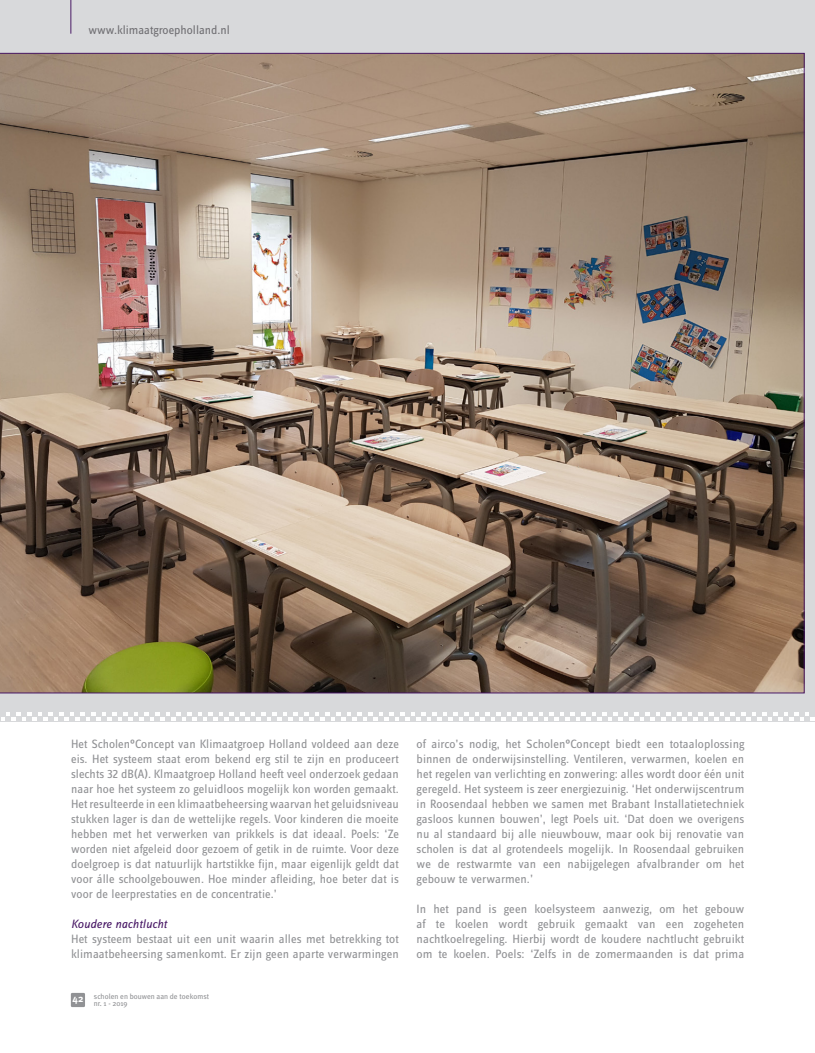
<style>
.page{position:relative;width:815px;height:1053px;background:#fff}
.page>*{position:absolute;margin:0;border:0;box-sizing:border-box;transform-origin:0 0}
.t1{font:12.5px/15px "Zine Sans Dis";letter-spacing:.005em;color:#919295;text-align:justify}
.t2{font:12.5px "Zine Sans Dis";color:#717074}
.t3{font:italic 12.5px "Zine Sans Dis";letter-spacing:.005em;color:#491966}
.t4{font:700 10px "Meta Plus";color:#fff}
.t5{font:7.5px/6.9px "Meta Plus";color:#919295}
</style>
<div class="page">
<div style="left:71px;top:992px;width:14px;height:14px;background:#919295"></div>
<svg style="left:0;top:711px;width:815px;height:10px"></svg>
<div style="left:0;top:0;width:815px;height:711px;background:#d8d9db"></div>
<img style="left:0;top:53px;width:804px;height:640px">
<hr style="left:71px;top:0;width:1px;height:34px;background:#491966">
<p class="t2" style="left:89px;top:24px;width:143px">www.klimaatgroepholland.nl</p>
<p class="t1" style="left:71px;top:736px;width:329px">Het Scholen°Concept van Klimaatgroep Holland voldeed aan deze eis. Het systeem staat erom bekend erg stil te zijn en produceert slechts 32 dB(A). Klmaatgroep Holland heeft veel onderzoek gedaan naar hoe het systeem zo geluidloos mogelijk kon worden gemaakt.<br>Het resulteerde in een klimaatbeheersing waarvan het geluidsniveau stukken lager is dan de wettelijke regels. Voor kinderen die moeite hebben met het verwerken van prikkels is dat ideaal. Poels: ‘Ze worden niet afgeleid door gezoem of getik in de ruimte. Voor deze doelgroep is dat natuurlijk hartstikke fijn, maar eigenlijk geldt dat voor álle schoolgebouwen. Hoe minder afleiding, hoe beter dat is voor de leerprestaties en de concentratie.’</p>
<p class="t3" style="left:71px;top:917px;width:97px">Koudere nachtlucht</p>
<p class="t1" style="left:71px;top:931px;width:329px">Het systeem bestaat uit een unit waarin alles met betrekking tot klimaatbeheersing samenkomt. Er zijn geen aparte verwarmingen</p>
<p class="t4" style="left:73px;top:992px;width:12px">42</p>
<p class="t5" style="left:94px;top:992px;width:117px">scholen en bouwen aan de toekomst nr. 1 - 2019</p>
<p class="t1" style="left:417px;top:736px;width:329px">of airco’s nodig, het Scholen°Concept biedt een totaaloplossing binnen de onderwijsinstelling. Ventileren, verwarmen, koelen en het regelen van verlichting en zonwering: alles wordt door één unit geregeld. Het systeem is zeer energiezuinig. ‘Het onderwijscentrum in Roosendaal hebben we samen met Brabant Installatietechniek gasloos kunnen bouwen’, legt Poels uit. ‘Dat doen we overigens nu al standaard bij alle nieuwbouw, maar ook bij renovatie van scholen is dat al grotendeels mogelijk. In Roosendaal gebruiken we de restwarmte van een nabijgelegen afvalbrander om het gebouw te verwarmen.’</p>
<p class="t1" style="left:417px;top:901px;width:329px">In het pand is geen koelsysteem aanwezig, om het gebouw af te koelen wordt gebruik gemaakt van een zogeheten nachtkoelregeling. Hierbij wordt de koudere nachtlucht gebruikt om te koelen. Poels: ‘Zelfs in de zomermaanden is dat prima</p>
</div>
